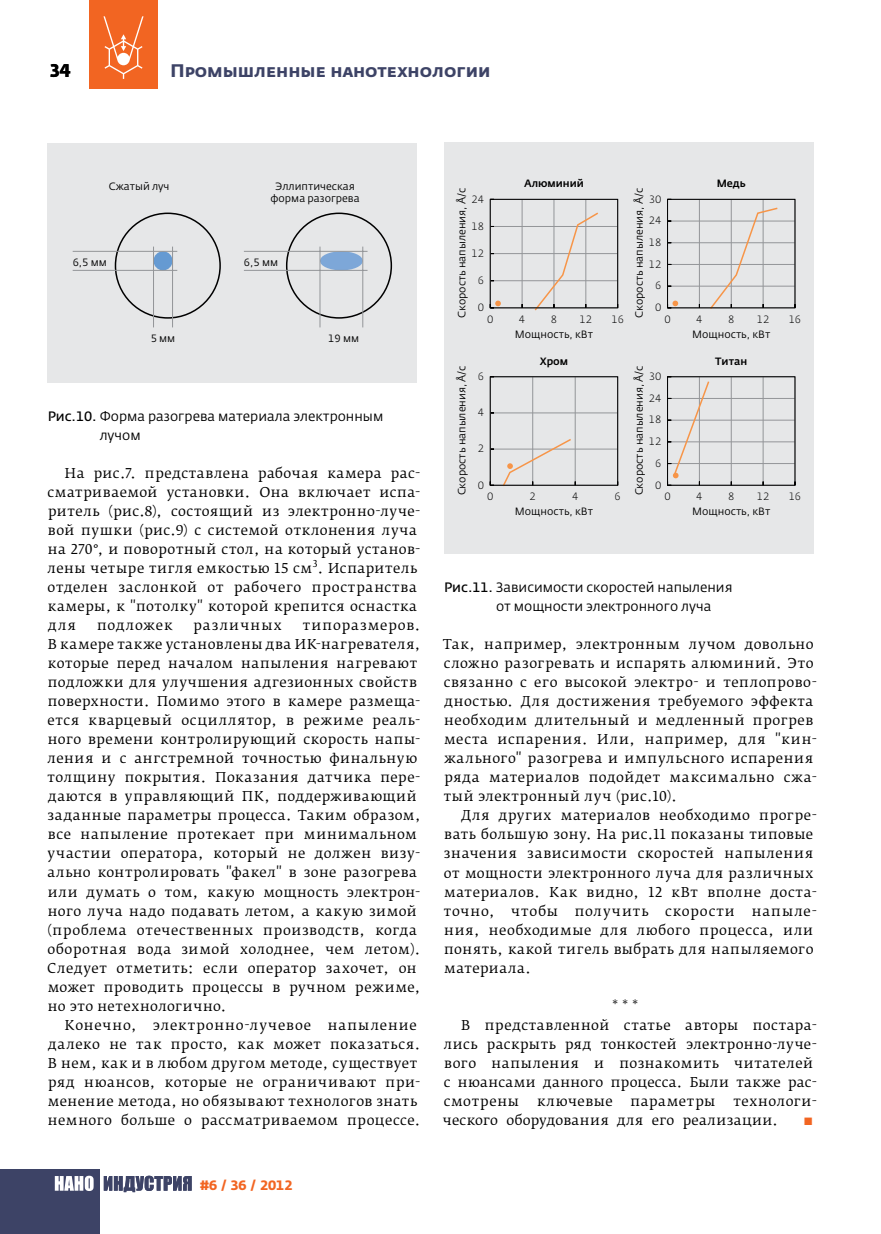
<style>
.page{position:relative;width:881px;height:1234px;background:#fff}
.page>*{position:absolute;margin:0;border:0;box-sizing:border-box;transform-origin:0 0}
.t1{font:700 18px "Fedra Sans Alt Pro";color:#3d4366}
.t2{font:700 18px "Fedra Sans Alt Pro";color:#000}
.t3{font:13.5px/19px "Fedra Serif B Pro";letter-spacing:.04em;color:#000}
.t4{font:13.5px/19px "Fedra Sans Pro";color:#000}
.t5{font:13.5px "Fedra Serif B Pro";letter-spacing:.015em;color:#000}
.t6{font:700 13.5px "Fedra Sans Alt Pro";color:#f26522}
.t7{font:13.5px "Fedra Serif B Pro";letter-spacing:.075em;color:#000}
.t8{font:13.5px "Fedra Serif B Pro";color:#f26522}
.t9{font:10.5px/12.6px "Fedra Sans Pro";color:#000;text-align:center}
.t10{font:300 10.5px "Fedra Sans Pro";color:#000}
.t11{font:500 10.5px "Fedra Sans Pro";color:#000}
.t12{font:9.45px "Fedra Serif B Pro";color:#000}
.s1{font-style:inherit}
</style>
<div class="page">
<div style="left:89px;top:0;width:69px;height:89px;background:#f26522"></div>
<svg style="left:103px;top:16px;width:40px;height:63px"></svg>
<div style="left:0;top:1169px;width:99px;height:64px;background:#3d4366"></div>
<svg style="left:55px;top:1175px;width:39px;height:15px"></svg>
<svg style="left:104px;top:1175px;width:87px;height:16px"></svg>
<div style="left:48px;top:142px;width:369px;height:240px;background:#e6e7e8"></div>
<svg style="left:114px;top:212px;width:278px;height:107px"></svg>
<hr style="left:73px;top:251px;width:104px;height:1px;background:#939598">
<hr style="left:73px;top:270px;width:104px;height:1px;background:#939598">
<hr style="left:153px;top:246px;width:1px;height:81px;background:#939598">
<hr style="left:172px;top:246px;width:1px;height:81px;background:#939598">
<hr style="left:244px;top:251px;width:123px;height:1px;background:#939598">
<hr style="left:244px;top:270px;width:123px;height:1px;background:#939598">
<hr style="left:319px;top:246px;width:1px;height:81px;background:#939598">
<hr style="left:362px;top:246px;width:1px;height:81px;background:#939598">
<div style="left:444px;top:142px;width:369px;height:411px;background:#e6e7e8"></div>
<svg style="left:489px;top:198px;width:306px;height:288px"></svg>
<h1 class="t2" style="left:50px;top:56px;width:22px">34</h1>
<h1 class="t1" style="left:170px;top:60px;width:321px">Промышленные нанотехнологии</h1>
<p class="t9" style="left:109px;top:179px;width:62px">Сжатый луч</p>
<p class="t9" style="left:270px;top:179px;width:91px">Эллиптическая форма разогрева</p>
<p class="t9" style="left:73px;top:255px;width:36px">6,5 мм</p>
<p class="t9" style="left:244px;top:255px;width:36px">6,5 мм</p>
<p class="t11" style="left:524px;top:177px;width:61px">Алюминий</p>
<p class="t9" style="left:455px;top:318px;width:131px;rotate:-90deg">Скорость напыления, Å/с</p>
<p class="t10" style="left:471px;top:192px;width:14px">24</p>
<p class="t10" style="left:471px;top:219px;width:14px">18</p>
<p class="t10" style="left:471px;top:246px;width:14px">12</p>
<p class="t10" style="left:477px;top:274px;width:8px">6</p>
<p class="t10" style="left:477px;top:301px;width:8px">0</p>
<p class="t10" style="left:487px;top:312px;width:8px">0</p>
<p class="t10" style="left:518px;top:312px;width:8px">4</p>
<p class="t10" style="left:550px;top:312px;width:8px">8</p>
<p class="t10" style="left:579px;top:312px;width:14px">12</p>
<p class="t10" style="left:611px;top:312px;width:14px">16</p>
<p class="t9" style="left:632px;top:318px;width:131px;rotate:-90deg">Скорость напыления, Å/с</p>
<p class="t10" style="left:648px;top:192px;width:14px">30</p>
<p class="t10" style="left:648px;top:214px;width:14px">24</p>
<p class="t10" style="left:648px;top:236px;width:14px">18</p>
<p class="t10" style="left:648px;top:257px;width:14px">12</p>
<p class="t10" style="left:655px;top:279px;width:8px">6</p>
<p class="t10" style="left:655px;top:301px;width:8px">0</p>
<p class="t10" style="left:664px;top:312px;width:8px">0</p>
<p class="t11" style="left:716px;top:177px;width:31px">Медь</p>
<p class="t10" style="left:696px;top:312px;width:8px">4</p>
<p class="t10" style="left:727px;top:312px;width:8px">8</p>
<p class="t10" style="left:756px;top:312px;width:14px">12</p>
<p class="t10" style="left:788px;top:312px;width:14px">16</p>
<p class="t9" style="left:151px;top:331px;width:26px">5 мм</p>
<p class="t9" style="left:328px;top:331px;width:32px">19 мм</p>
<p class="t9" style="left:514px;top:327px;width:80px">Мощность, кВт</p>
<p class="t9" style="left:692px;top:327px;width:80px">Мощность, кВт</p>
<p class="t4" style="left:100px;top:406px;width:285px;text-indent:-52px"><span class="s1">Рис.10.</span> Форма разогрева материала электронным лучом</p>
<p class="t3" style="left:47px;top:463px;width:374px;text-indent:18px">На рис.7. представлена рабочая камера рас&shy;сматриваемой установки. Она включает испа&shy;ритель (рис.8), состоящий из электронно-луче&shy;вой пушки (рис.9) с системой отклонения луча на 270°, и поворотный стол, на который установ&shy;лены четыре тигля емкостью 15 см . Испаритель</p>
<p class="t12" style="left:313px;top:557px;width:6px">3</p>
<p class="t3" style="left:47px;top:577px;width:371px;text-align:justify">отделен заслонкой от рабочего пространства камеры, к "потолку" которой крепится оснастка для</p>
<p class="t3" style="left:47px;top:615px;width:374px;text-indent:255px">типоразмеров.<br>В камере также установлены два ИК-нагревателя, которые перед началом напыления нагревают подложки для улучшения адгезионных свойств поверхности. Помимо этого в камере размеща&shy;ется кварцевый осциллятор, в режиме реаль&shy;ного времени контролирующий скорость напы&shy;ления и с ангстремной точностью финальную толщину покрытия. Показания датчика пере&shy;даются в управляющий ПК, поддерживающий заданные параметры процесса. Таким образом, все напыление протекает при минимальном участии оператора, который не должен визу&shy;ально контролировать "факел" в зоне разогрева или думать о том, какую мощность электрон&shy;ного луча надо подавать летом, а какую зимой (проблема отечественных производств, когда оборотная вода зимой холоднее, чем летом).<br>Следует отметить: если оператор захочет, он может проводить процессы в ручном режиме, но это нетехнологично.</p>
<p class="t3" style="left:48px;top:1015px;width:374px;text-indent:17px">Конечно, электронно-лучевое напыление далеко не так просто, как может показаться.<br>В нем, как и в любом другом методе, существует ряд нюансов, которые не ограничивают при&shy;менение метода, но обязывают технологов знать немного больше о рассматриваемом процессе.</p>
<p class="t3" style="left:97px;top:615px;width:77px">подложек</p>
<p class="t7" style="left:193px;top:616px;width:90px">различных</p>
<p class="t6" style="left:200px;top:1175px;width:94px">#6 / 36 / 2012</p>
<p class="t9" style="left:455px;top:495px;width:131px;rotate:-90deg">Скорость напыления, Å/с</p>
<p class="t10" style="left:477px;top:370px;width:8px">6</p>
<p class="t10" style="left:477px;top:406px;width:8px">4</p>
<p class="t10" style="left:477px;top:442px;width:8px">2</p>
<p class="t10" style="left:477px;top:478px;width:8px">0</p>
<p class="t11" style="left:539px;top:354px;width:30px">Хром</p>
<p class="t10" style="left:487px;top:490px;width:8px">0</p>
<p class="t10" style="left:529px;top:490px;width:8px">2</p>
<p class="t10" style="left:572px;top:490px;width:8px">4</p>
<p class="t10" style="left:614px;top:490px;width:8px">6</p>
<p class="t9" style="left:514px;top:505px;width:80px">Мощность, кВт</p>
<p class="t9" style="left:632px;top:495px;width:131px;rotate:-90deg">Скорость напыления, Å/с</p>
<p class="t10" style="left:648px;top:370px;width:14px">30</p>
<p class="t10" style="left:648px;top:391px;width:14px">24</p>
<p class="t10" style="left:648px;top:413px;width:14px">18</p>
<p class="t10" style="left:648px;top:435px;width:14px">12</p>
<p class="t10" style="left:655px;top:456px;width:8px">6</p>
<p class="t10" style="left:655px;top:478px;width:8px">0</p>
<p class="t10" style="left:664px;top:490px;width:8px">0</p>
<p class="t11" style="left:715px;top:354px;width:34px">Титан</p>
<p class="t10" style="left:696px;top:490px;width:8px">4</p>
<p class="t10" style="left:727px;top:490px;width:8px">8</p>
<p class="t10" style="left:756px;top:490px;width:14px">12</p>
<p class="t9" style="left:692px;top:505px;width:80px">Мощность, кВт</p>
<p class="t10" style="left:788px;top:490px;width:14px">16</p>
<p class="t4" style="left:496px;top:577px;width:238px;text-indent:-52px"><span class="s1">Рис.11.</span> Зависимости скоростей напыления от мощности электронного луча</p>
<p class="t3" style="left:443px;top:634px;width:375px">Так, например, электронным лучом довольно сложно разогревать и испарять алюминий. Это связанно с его высокой электро- и теплопрово&shy;дностью. Для достижения требуемого эффекта необходим длительный и медленный прогрев места испарения. Или, например, для "кин&shy;жального" разогрева и импульсного испарения ряда материалов подойдет максимально сжа&shy;тый электронный луч (рис.10).</p>
<p class="t3" style="left:443px;top:806px;width:374px;text-indent:17px">Для других материалов необходимо прогре&shy;вать большую зону. На рис.11 показаны типовые значения зависимости скоростей напыления от мощности электронного луча для различных материалов. Как видно, 12 кВт вполне доста&shy;точно, чтобы получить скорости напыле&shy;ния, необходимые для любого процесса, или понять, какой тигель выбрать для напыляемого материала.</p>
<p class="t3" style="left:612px;top:996px;width:28px">* * *</p>
<p class="t3" style="left:461px;top:1015px;width:357px">В представленной статье авторы постара-</p>
<p class="t3" style="left:444px;top:1034px;width:374px">лись раскрыть ряд тонкостей электронно-луче-</p>
<p class="t3" style="left:444px;top:1053px;width:370px">вого напыления и познакомить читателей</p>
<p class="t5" style="left:443px;top:1073px;width:374px">с нюансами данного процесса. Были также рас-</p>
<p class="t3" style="left:443px;top:1091px;width:77px">смотрены</p>
<p class="t3" style="left:536px;top:1091px;width:77px">ключевые</p>
<p class="t3" style="left:630px;top:1091px;width:87px">параметры</p>
<p class="t3" style="left:443px;top:1091px;width:375px;text-indent:290px">технологи&shy;ческого оборудования для его реализации.</p>
<p class="t8" style="left:802px;top:1111px;width:12px">▪</p>
</div>
